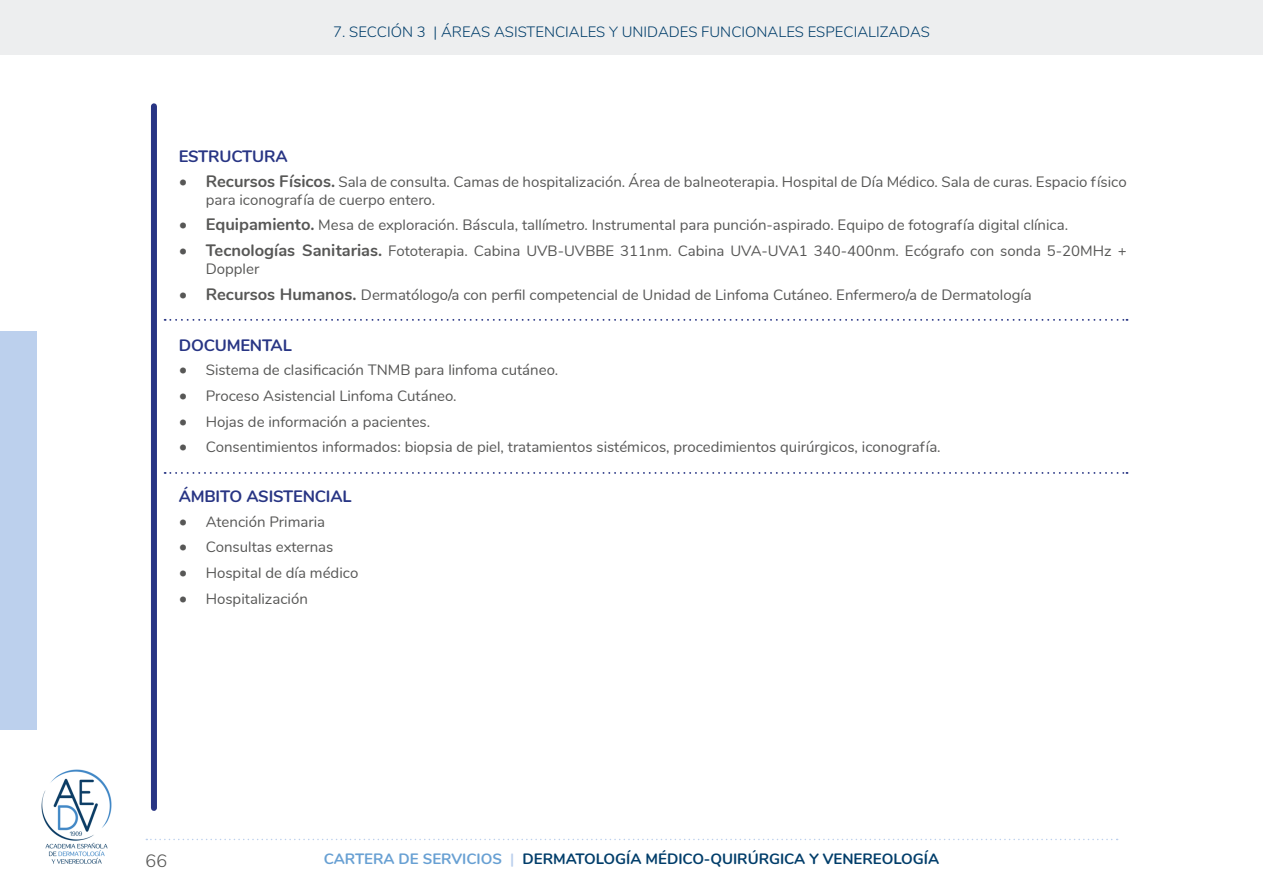
<style>
.page{position:relative;width:1263px;height:893px;background:#fff}
.page>*{position:absolute;margin:0;border:0;box-sizing:border-box;transform-origin:0 0}
.t1{font:300 18px "Nunito";color:#575756}
.t2{font:700 16.5px "Nunito";letter-spacing:-.01em;color:#283584}
.t3{font:15px/18px "Nunito";color:#575756}
.t4{font:300 15px "Nunito";color:#003d6a}
.t5{font:700 15px "Nunito";color:#003d6a}
.s1{font-size:16.5px}
.s2{font-weight:700;font-size:16.5px}
.s3{color:#68a0d3}
.s4{color:#bcd0ed}
</style>
<div class="page">
<div style="left:0;top:0;width:1263px;height:54px;background:#edeeef"></div>
<svg style="left:146px;top:839px;width:972px;height:1px"></svg>
<img style="left:41px;top:769px;width:71px;height:95px">
<div style="left:0;top:332px;width:36px;height:398px;background:#bcd0ed"></div>
<svg style="left:165px;top:319px;width:962px;height:2px"></svg>
<svg style="left:165px;top:472px;width:962px;height:2px"></svg>
<div style="left:151px;top:106px;width:6px;height:702px;background:#283584"></div>
<p class="t4" style="left:333px;top:21px;width:598px">7. SECCIÓN 3 | ÁREAS ASISTENCIALES Y UNIDADES FUNCIONALES ESPECIALIZADAS</p>
<p class="t2" style="left:179px;top:144px;width:110px">ESTRUCTURA</p>
<p class="t3" style="left:206px;top:172px;width:922px;text-indent:-27px"><span class="s1">•</span> <span class="s2">Recursos Físicos.</span> Sala de consulta. Camas de hospitalización. Área de balneoterapia. Hospital de Día Médico. Sala de curas. Espacio físico para iconografía de cuerpo entero.</p>
<p class="t3" style="left:179px;top:215px;width:891px"><span class="s1">•</span> <span class="s2">Equipamiento.</span> Mesa de exploración. Báscula, tallímetro. Instrumental para punción-aspirado. Equipo de fotografía digital clínica.</p>
<p class="t3" style="left:206px;top:241px;width:922px;text-indent:-27px"><span class="s1">•</span> <span class="s2">Tecnologías Sanitarias.</span> Fototerapia. Cabina UVB-UVBBE 311nm. Cabina UVA-UVA1 340-400nm. Ecógrafo con sonda 5-20MHz +<br>Doppler</p>
<p class="t3" style="left:179px;top:285px;width:855px"><span class="s1">•</span> <span class="s2">Recursos Humanos.</span> Dermatólogo/a con perfil competencial de Unidad de Linfoma Cutáneo. Enfermero/a de Dermatología</p>
<p class="t2" style="left:179px;top:333px;width:115px">DOCUMENTAL</p>
<p class="t3" style="left:179px;top:360px;width:381px"><span class="s1">•</span> Sistema de clasificación TNMB para linfoma cutáneo.</p>
<p class="t3" style="left:179px;top:386px;width:279px"><span class="s1">•</span> Proceso Asistencial Linfoma Cutáneo.</p>
<p class="t3" style="left:179px;top:412px;width:253px"><span class="s1">•</span> Hojas de información a pacientes.</p>
<p class="t3" style="left:179px;top:437px;width:763px"><span class="s1">•</span> Consentimientos informados: biopsia de piel, tratamientos sistémicos, procedimientos quirúrgicos, iconografía.</p>
<p class="t2" style="left:179px;top:484px;width:174px">ÁMBITO ASISTENCIAL</p>
<p class="t3" style="left:179px;top:512px;width:148px"><span class="s1">•</span> Atención Primaria</p>
<p class="t3" style="left:179px;top:537px;width:156px"><span class="s1">•</span> Consultas externas</p>
<p class="t3" style="left:179px;top:563px;width:181px"><span class="s1">•</span> Hospital de día médico</p>
<p class="t3" style="left:179px;top:589px;width:131px"><span class="s1">•</span> Hospitalización</p>
<p class="t1" style="left:146px;top:847px;width:23px">66</p>
<p class="t5" style="left:324px;top:847px;width:617px"><span class="s3">CARTERA DE SERVICIOS</span> <span class="s4">|</span> DERMATOLOGÍA MÉDICO-QUIRÚRGICA Y VENEREOLOGÍA</p>
</div>
